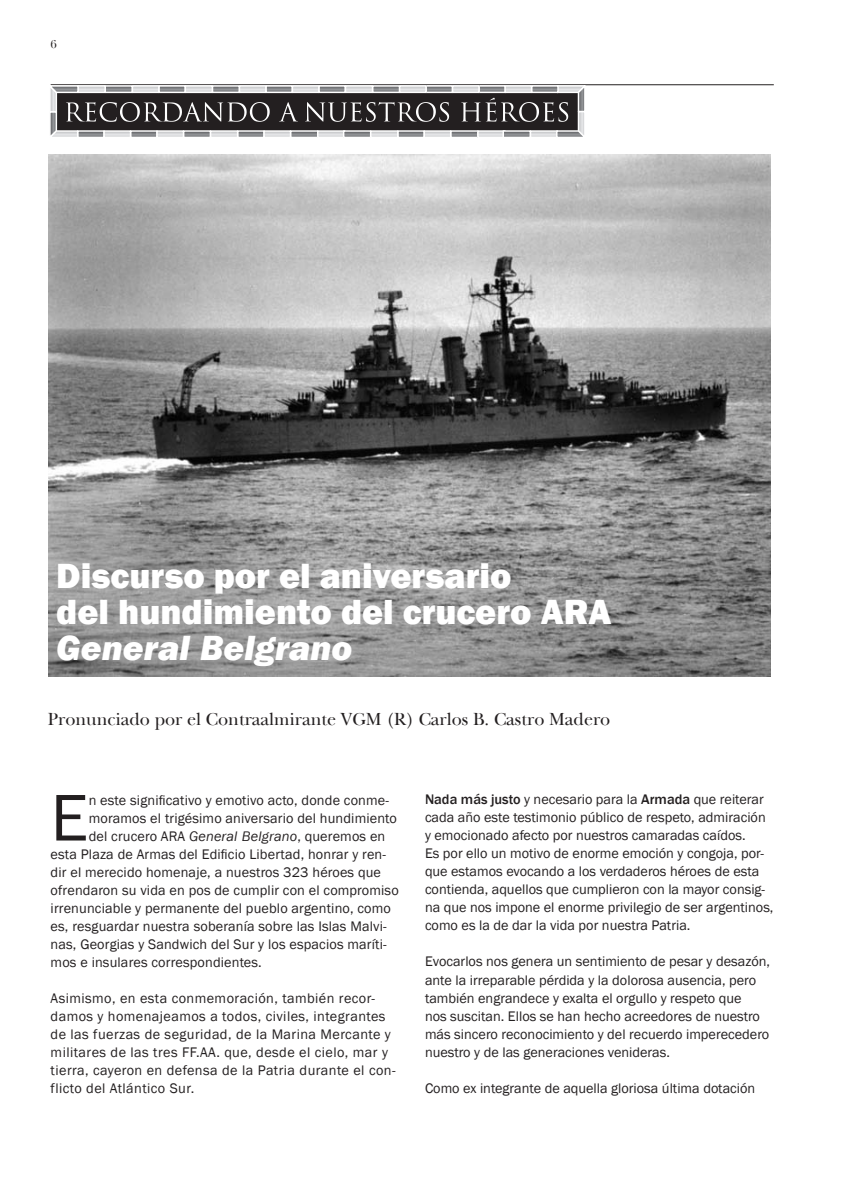
<style>
.page{position:relative;width:850px;height:1190px;background:#fff}
.page>*{position:absolute;margin:0;border:0;box-sizing:border-box;transform-origin:0 0}
.t1{font:68.25px "Franklin Gothic";color:#231f20}
.t2{font:800 36px "Franklin Gothic";color:#fff}
.t3{font:italic 800 36px "Franklin Gothic";color:#fff}
.Copete{font:18px "New Baskerville";color:#231f20}
.t4{font:14.25px/18px "Franklin Gothic";color:#231f20}
.t5{font:14.25px/18px "Franklin Gothic";letter-spacing:.03em;color:#231f20}
.t6{font:12px "New Baskerville";color:#231f20}
.s1{font-style:italic}
.s2{font-weight:500}
</style>
<div class="page">
<hr style="left:51px;top:84px;width:722px;height:1px;background:#231f20">
<img style="left:49px;top:155px;width:722px;height:522px">
<div style="left:53px;top:89px;width:528px;height:45px;background:#231f20"></div>
<div style="left:266px;top:86px;width:26px;height:6px;background:#8a8c8f"></div>
<div style="left:265px;top:85px;width:28px;height:8px;border:2px solid #fff"></div>
<div style="left:319px;top:86px;width:26px;height:6px;background:#8a8c8f"></div>
<div style="left:318px;top:85px;width:28px;height:8px;border:2px solid #fff"></div>
<div style="left:292px;top:86px;width:27px;height:6px;background:#dfe0e2"></div>
<div style="left:292px;top:85px;width:27px;height:8px;border:2px solid #fff"></div>
<div style="left:290px;top:131px;width:28px;height:6px;background:#86888b"></div>
<div style="left:290px;top:130px;width:28px;height:8px;border:2px solid #fff"></div>
<div style="left:264px;top:131px;width:26px;height:6px;background:#dddee0"></div>
<div style="left:263px;top:130px;width:28px;height:8px;border:2px solid #fff"></div>
<div style="left:318px;top:131px;width:27px;height:6px;background:#dddee0"></div>
<div style="left:317px;top:130px;width:28px;height:8px;border:2px solid #fff"></div>
<div style="left:426px;top:86px;width:26px;height:6px;background:#8a8c8f"></div>
<div style="left:425px;top:85px;width:28px;height:8px;border:2px solid #fff"></div>
<div style="left:372px;top:86px;width:27px;height:6px;background:#8a8c8f"></div>
<div style="left:372px;top:85px;width:28px;height:8px;border:2px solid #fff"></div>
<div style="left:399px;top:86px;width:27px;height:6px;background:#dfe0e2"></div>
<div style="left:399px;top:85px;width:28px;height:8px;border:2px solid #fff"></div>
<div style="left:452px;top:86px;width:27px;height:6px;background:#dfe0e2"></div>
<div style="left:452px;top:85px;width:28px;height:8px;border:2px solid #fff"></div>
<div style="left:345px;top:86px;width:27px;height:6px;background:#dfe0e2"></div>
<div style="left:345px;top:85px;width:28px;height:8px;border:2px solid #fff"></div>
<div style="left:398px;top:131px;width:26px;height:6px;background:#86888b"></div>
<div style="left:397px;top:130px;width:28px;height:8px;border:2px solid #fff"></div>
<div style="left:451px;top:131px;width:27px;height:6px;background:#86888b"></div>
<div style="left:450px;top:130px;width:28px;height:8px;border:2px solid #fff"></div>
<div style="left:424px;top:131px;width:27px;height:6px;background:#dddee0"></div>
<div style="left:423px;top:130px;width:28px;height:8px;border:2px solid #fff"></div>
<div style="left:344px;top:131px;width:27px;height:6px;background:#86888b"></div>
<div style="left:343px;top:130px;width:28px;height:8px;border:2px solid #fff"></div>
<div style="left:371px;top:131px;width:27px;height:6px;background:#dddee0"></div>
<div style="left:370px;top:130px;width:28px;height:8px;border:2px solid #fff"></div>
<svg style="left:50px;top:84px;width:220px;height:54px"></svg>
<svg style="left:280px;top:102px;width:17px;height:19px"></svg>
<svg style="left:461px;top:84px;width:126px;height:54px"></svg>
<svg style="left:305px;top:102px;width:144px;height:20px"></svg>
<p class="t6" style="left:51px;top:37px;width:8px">6</p>
<p class="t2" style="left:56px;top:553px;width:457px">Discurso por el aniversario</p>
<p class="t2" style="left:56px;top:589px;width:557px">del hundimiento del crucero ara</p>
<p class="t3" style="left:56px;top:627px;width:298px">General Belgrano</p>
<p class="Copete" style="left:48px;top:708px;width:564px">Pronunciado por el Contraalmirante VGM (R) Carlos B. Castro Madero</p>
<p class="t1" style="left:51px;top:775px;width:39px">E</p>
<p class="t4" style="left:89px;top:791px;width:302px">n este significativo y emotivo acto, donde conme-</p>
<p class="t4" style="left:89px;top:809px;width:310px">moramos el trigésimo aniversario del hundimiento</p>
<p class="t4" style="left:89px;top:827px;width:298px">del crucero ARA <span class="s1">General Belgrano</span>, queremos en</p>
<p class="t4" style="left:51px;top:845px;width:337px">esta Plaza de Armas del Edificio Libertad, honrar y ren-</p>
<p class="t4" style="left:51px;top:863px;width:332px">dir el merecido homenaje, a nuestros 323 héroes que</p>
<p class="t4" style="left:51px;top:881px;width:349px">ofrendaron su vida en pos de cumplir con el compromiso</p>
<p class="t4" style="left:51px;top:899px;width:342px">irrenunciable y permanente del pueblo argentino, como</p>
<p class="t4" style="left:51px;top:917px;width:337px">es, resguardar nuestra soberanía sobre las Islas Malvi-</p>
<p class="t4" style="left:51px;top:935px;width:337px">nas, Georgias y Sandwich del Sur y los espacios maríti-</p>
<p class="t4" style="left:51px;top:953px;width:213px">mos e insulares correspondientes.</p>
<p class="t5" style="left:51px;top:989px;width:346px">Asimismo, en esta conmemoración, también recor&shy;damos y homenajeamos a todos, civiles, integrantes de las fuerzas de seguridad, de la Marina Mercante y militares de las tres FF.AA. que, desde el cielo, mar y tierra, cayeron en defensa de la Patria durante el con&shy;flicto del Atlántico Sur.</p>
<p class="t4" style="left:425px;top:791px;width:342px"><span class="s2">Nada más justo</span> y necesario para la <span class="s2">Armada</span> que reiterar cada año este testimonio público de respeto, admiración y emocionado afecto por nuestros camaradas caídos.</p>
<p class="t4" style="left:425px;top:845px;width:350px">Es por ello un motivo de enorme emoción y congoja, por&shy;que estamos evocando a los verdaderos héroes de esta contienda, aquellos que cumplieron con la mayor consig&shy;na que nos impone el enorme privilegio de ser argentinos, como es la de dar la vida por nuestra Patria.</p>
<p class="t4" style="left:425px;top:953px;width:346px">Evocarlos nos genera un sentimiento de pesar y desazón, ante la irreparable pérdida y la dolorosa ausencia, pero también engrandece y exalta el orgullo y respeto que<br>nos suscitan. Ellos se han hecho acreedores de nuestro más sincero reconocimiento y del recuerdo imperecedero nuestro y de las generaciones venideras.</p>
<p class="t4" style="left:425px;top:1079px;width:332px">Como ex integrante de aquella gloriosa última dotación</p>
</div>
